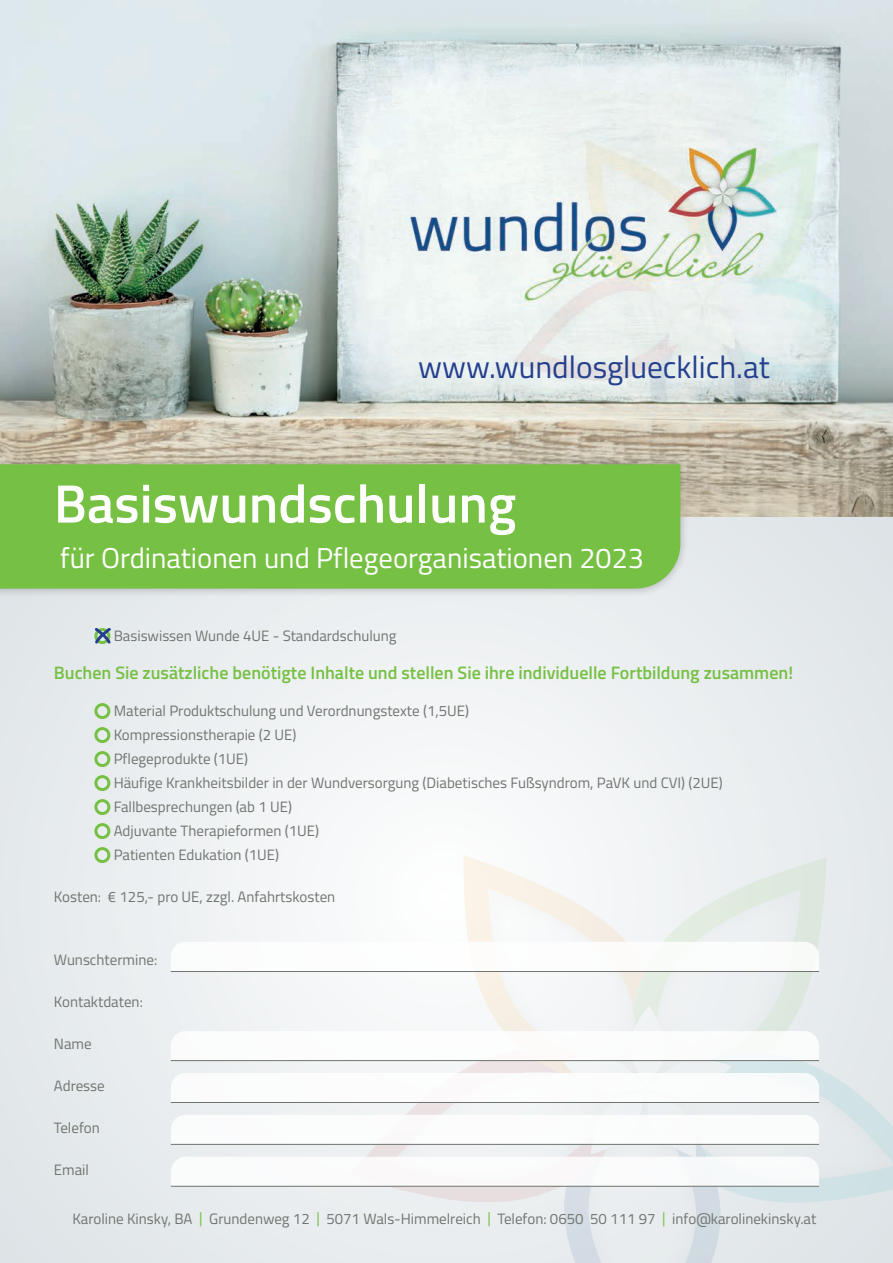
<style>
.page{position:relative;width:893px;height:1263px;background:#fff}
.page>*{position:absolute;margin:0;border:0;box-sizing:border-box;transform-origin:0 0}
.t1{font:600 54px "Titillium Web";color:#fff}
.t2{font:31.35px "Titillium Web";color:#253f8e}
.t3{font:28.65px "Titillium Web";color:#fff}
.t4{font:600 18px "Titillium Web";color:#76c044}
.t5{font:15px/24px "Titillium Web";color:#707570}
.s1{color:#76c044}
</style>
<div class="page">
<div style="left:0;top:516px;width:893px;height:747px;background:#eaedef"></div>
<img style="left:0;top:0;width:893px;height:516px">
<div style="left:0;top:455px;width:690px;height:143px;background:#231f20;opacity:.3"></div>
<div style="left:0;top:464px;width:680px;height:125px;background:#76c044"></div>
<div style="left:94px;top:703px;width:16px;height:16px;border:3px solid #76c044;border-radius:50%"></div>
<div style="left:94px;top:727px;width:16px;height:16px;border:3px solid #76c044;border-radius:50%"></div>
<div style="left:94px;top:751px;width:16px;height:16px;border:3px solid #76c044;border-radius:50%"></div>
<div style="left:94px;top:775px;width:16px;height:16px;border:3px solid #76c044;border-radius:50%"></div>
<div style="left:94px;top:799px;width:16px;height:16px;border:3px solid #76c044;border-radius:50%"></div>
<div style="left:94px;top:823px;width:16px;height:16px;border:3px solid #76c044;border-radius:50%"></div>
<div style="left:94px;top:847px;width:16px;height:16px;border:3px solid #76c044;border-radius:50%"></div>
<svg style="left:171px;top:855px;width:722px;height:408px"></svg>
<hr style="left:171px;top:1060px;width:648px;height:1px;background:#707570">
<hr style="left:171px;top:971px;width:648px;height:1px;background:#707570">
<hr style="left:171px;top:1102px;width:648px;height:1px;background:#707570">
<hr style="left:171px;top:1144px;width:648px;height:1px;background:#707570">
<hr style="left:171px;top:1186px;width:648px;height:1px;background:#707570">
<svg style="left:94px;top:627px;width:17px;height:17px"></svg>
<h2 class="t2" style="left:418px;top:344px;width:353px">www.wundlosgluecklich.at</h2>
<h1 class="t1" style="left:54px;top:463px;width:464px">Basiswundschulung</h1>
<h3 class="t3" style="left:60px;top:537px;width:585px">für Ordinationen und Pflegeorganisationen 2023</h3>
<p class="t5" style="left:114px;top:623px;width:284px">Basiswissen Wunde 4UE - Standardschulung</p>
<p class="t4" style="left:54px;top:659px;width:741px">Buchen Sie zusätzliche benötigte Inhalte und stellen Sie ihre individuelle Fortbildung zusammen!</p>
<p class="t5" style="left:114px;top:698px;width:611px">Material Produktschulung und Verordnungstexte (1,5UE)<br>Kompressionstherapie (2 UE)<br>Pflegeprodukte (1UE)<br>Häufige Krankheitsbilder in der Wundversorgung (Diabetisches Fußsyndrom, PaVK und CVI) (2UE)<br>Fallbesprechungen (ab 1 UE)<br>Adjuvante Therapieformen (1UE)<br>Patienten Edukation (1UE)</p>
<p class="t5" style="left:54px;top:884px;width:283px">Kosten: € 125,- pro UE, zzgl. Anfahrtskosten</p>
<p class="t5" style="left:54px;top:947px;width:105px">Wunschtermine:</p>
<p class="t5" style="left:54px;top:989px;width:91px">Kontaktdaten:</p>
<p class="t5" style="left:54px;top:1031px;width:39px">Name</p>
<p class="t5" style="left:54px;top:1073px;width:52px">Adresse</p>
<p class="t5" style="left:54px;top:1115px;width:47px">Telefon</p>
<p class="t5" style="left:54px;top:1157px;width:37px">Email</p>
<p class="t5" style="left:72px;top:1206px;width:745px">Karoline Kinsky, BA <span class="s1">|</span> Grundenweg 12 <span class="s1">|</span> 5071 Wals-Himmelreich <span class="s1">|</span> Telefon: 0650 50 111 97 <span class="s1">|</span> info@karolinekinsky.at</p>
</div>
